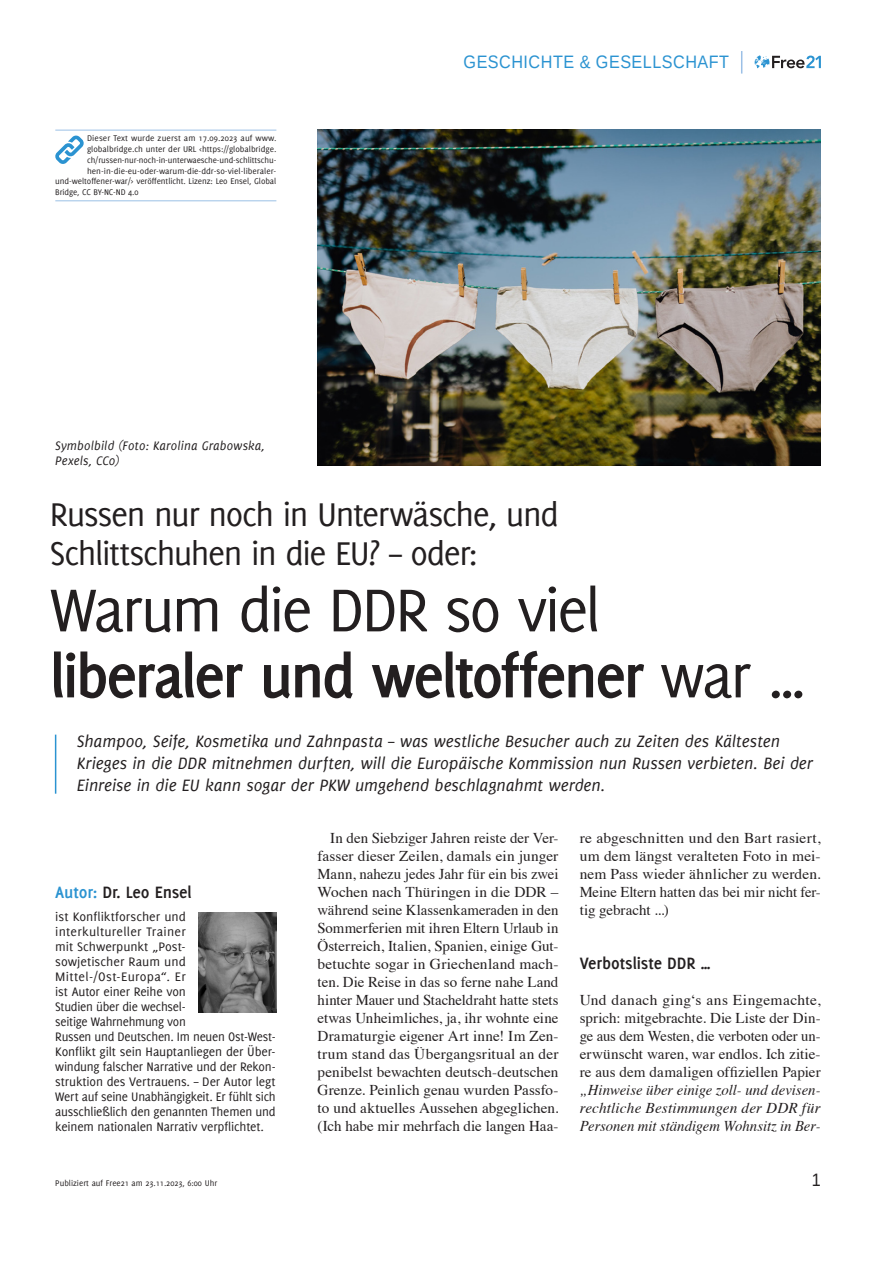
<style>
.page{position:relative;width:893px;height:1263px;background:#fff}
.page>*{position:absolute;margin:0;border:0;box-sizing:border-box;transform-origin:0 0}
.t1{font:700 66px/66px "Delicious";letter-spacing:-.04em;color:#231f20}
.t2{font:36px/39px "Delicious";letter-spacing:-.04em;color:#231f20}
.t3{font:italic 18px/21.6px "Delicious";color:#231f20}
.t4{font:700 18px "Delicious";letter-spacing:-.01em;color:#231f20}
.t5{font:18px "Liberation Sans";letter-spacing:.03em;color:#2b93d1;scale:.9 1}
.t6{font:18px "Liberation Sans";color:#231f20;scale:.9 1}
.t7{font:15px/18px "Times";color:#231f20;text-align:justify}
.t8{font:italic 15px/18px "Times";color:#231f20;text-align:justify}
.t9{font:13.5px/15px "Delicious";letter-spacing:-.015em;color:#231f20}
.t10{font:italic 13.5px/15px "Delicious";letter-spacing:.015em;color:#231f20}
.t11{font:9px "Delicious";color:#231f20}
.s1{font-weight:400}
.s2{color:#2b93d1}
</style>
<div class="page">
<svg style="left:755px;top:55px;width:66px;height:13px"></svg>
<svg style="left:741px;top:51px;width:1px;height:23px"></svg>
<hr style="left:55px;top:735px;width:1px;height:59px;background:#2b93d1">
<hr style="left:55px;top:130px;width:221px;height:1px;background:#9bc0e6">
<hr style="left:55px;top:200px;width:221px;height:1px;background:#9bc0e6">
<svg style="left:55px;top:135px;width:29px;height:29px"></svg>
<img style="left:199px;top:912px;width:77px;height:101px">
<img style="left:317px;top:130px;width:504px;height:335px">
<p class="t11" style="left:87px;top:133px;width:191px">Dieser Text wurde zuerst am 17.09.2023 auf www.</p>
<p class="t11" style="left:87px;top:144px;width:191px">globalbridge.ch unter der URL &lt;https://globalbridge.</p>
<p class="t11" style="left:87px;top:155px;width:191px">ch/russen-nur-noch-in-unterwaesche-und-schlittschu-</p>
<p class="t11" style="left:87px;top:165px;width:191px">hen-in-die-eu-oder-warum-die-ddr-so-viel-liberaler-</p>
<p class="t11" style="left:55px;top:176px;width:222px">und-weltoffener-war/&gt; veröffentlicht. Lizenz: Leo Ensel, Global</p>
<p class="t11" style="left:55px;top:187px;width:85px">Bridge, CC BY-NC-ND 4.0</p>
<p class="t10" style="left:55px;top:438px;width:211px">Symbolbild (Foto: Karolina Grabowska,<br>Pexels, CC0)</p>
<p class="t5" style="left:464px;top:51px;width:297px">GESCHICHTE &amp; GESELLSCHAFT</p>
<h2 class="t2" style="left:50px;top:495px;width:510px">Russen nur noch in Unterwäsche, und<br>Schlittschuhen in die EU? – oder:</h2>
<h1 class="t1" style="left:50px;top:576px;width:758px"><span class="s1">Warum die DDR so viel </span>liberaler und weltoffener <span class="s1">war …</span></h1>
<p class="t3" style="left:77px;top:731px;width:738px">Shampoo, Seife, Kosmetika und Zahnpasta – was westliche Besucher auch zu Zeiten des Kältesten<br>Krieges in die DDR mitnehmen durften, will die Europäische Kommission nun Russen verbieten. Bei der<br>Einreise in die EU kann sogar der PKW umgehend beschlagnahmt werden.</p>
<p class="t4" style="left:55px;top:882px;width:138px"><span class="s2">Autor:</span> Dr. Leo Ensel</p>
<p class="t9" style="left:55px;top:909px;width:222px">ist Konfliktforscher und<br>interkultureller Trainer<br>mit Schwerpunkt „Post-<br>sowjetischer Raum und Mittel-/Ost-Europa“. Er<br>ist Autor einer Reihe von<br>Studien über die wechsel-<br>seitige Wahrnehmung von<br>Russen und Deutschen. Im neuen Ost-West-Konflikt gilt sein Hauptanliegen der Über&shy;windung falscher Narrative und der Rekon&shy;struktion des Vertrauens. – Der Autor legt Wert auf seine Unabhängigkeit. Er fühlt sich ausschließlich den genannten Themen und keinem nationalen Narrativ verpflichtet.</p>
<p class="t7" style="left:317px;top:828px;width:242px;text-indent:13px">In den Siebziger Jahren reiste der Ver&shy;fasser dieser Zeilen, damals ein junger Mann, nahezu jedes Jahr für ein bis zwei Wochen nach Thüringen in die DDR – während seine Klassenkameraden in den Sommerferien mit ihren Eltern Urlaub in Österreich, Italien, Spanien, einige Gut&shy;betuchte sogar in Griechenland mach&shy;ten. Die Reise in das so ferne nahe Land hinter Mauer und Stacheldraht hatte stets etwas Unheimliches, ja, ihr wohnte eine Dramaturgie eigener Art inne! Im Zen&shy;trum stand das Übergangsritual an der penibelst bewachten deutsch-deutschen Grenze. Peinlich genau wurden Passfo&shy;to und aktuelles Aussehen abgeglichen. (Ich habe mir mehrfach die langen Haa-</p>
<p class="t7" style="left:580px;top:828px;width:242px">re abgeschnitten und den Bart rasiert, um dem längst veralteten Foto in mei&shy;nem Pass wieder ähnlicher zu werden.<br>Meine Eltern hatten das bei mir nicht fer&shy;tig gebracht ...)</p>
<p class="t4" style="left:580px;top:953px;width:133px">Verbotsliste DDR …</p>
<p class="t7" style="left:580px;top:990px;width:242px">Und danach ging‘s ans Eingemachte, sprich: mitgebrachte. Die Liste der Din&shy;ge aus dem Westen, die verboten oder un&shy;erwünscht waren, war endlos. Ich zitie&shy;re aus dem damaligen offiziellen Papier</p>
<p class="t8" style="left:580px;top:1080px;width:242px">„Hinweise über einige zoll- und devisen&shy;rechtliche Bestimmungen der DDR für Personen mit ständigem Wohnsitz in Ber-</p>
<p class="t11" style="left:55px;top:1177px;width:163px">Publiziert auf Free21 am 23.11.2023, 6:00 Uhr</p>
<p class="t6" style="left:812px;top:1168px;width:12px">1</p>
</div>
